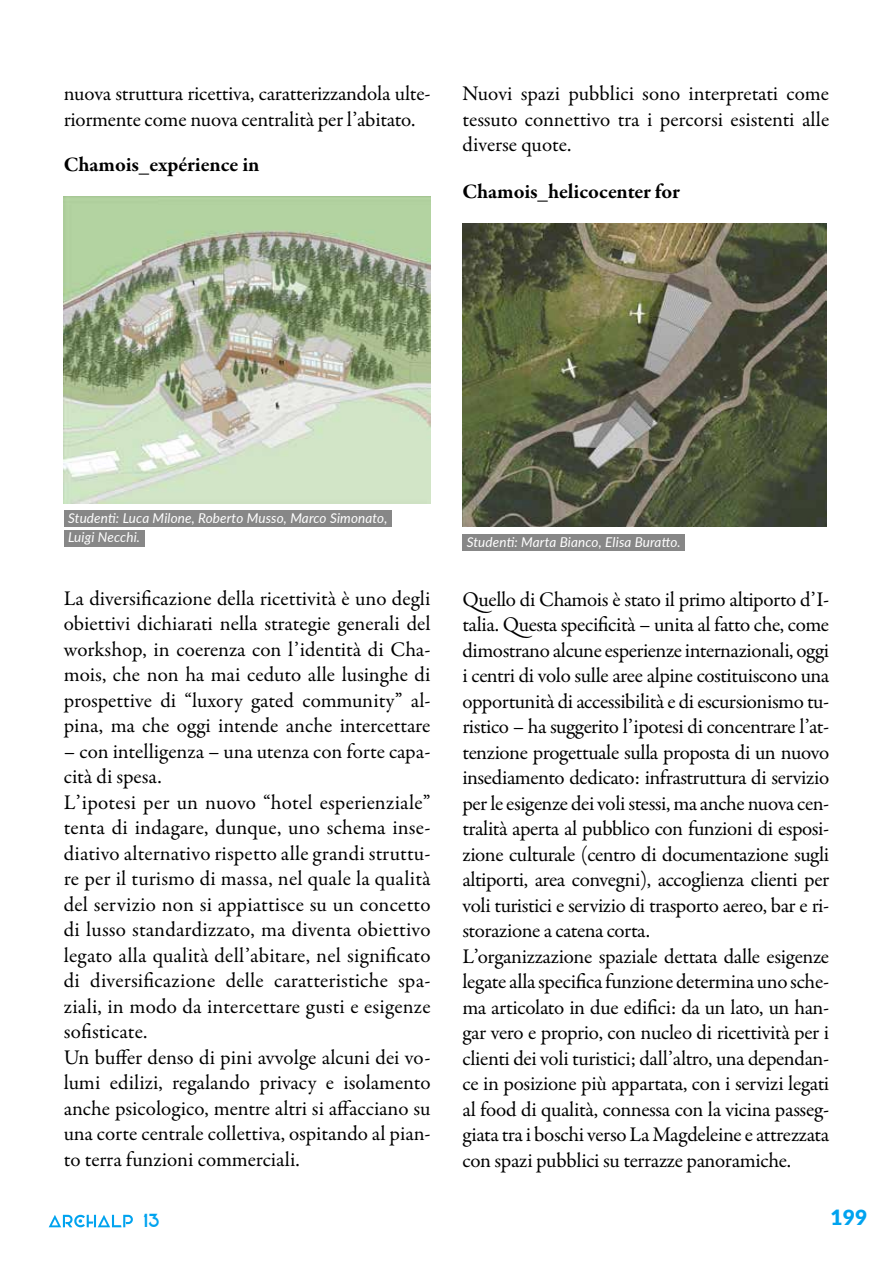
<style>
.page{position:relative;width:893px;height:1263px;background:#fff}
.page>*{position:absolute;margin:0;border:0;box-sizing:border-box;transform-origin:0 0}
.t1{font:21px/25.5px "Garamond Premr Pro";letter-spacing:-.01em;color:#000}
.t2{font:700 21px "Garamond Premr Pro";letter-spacing:-.005em;color:#000}
.t3{font:900 21px "Lato";color:#00a3ef}
.t4{font:18px "Elianto";color:#00a3ef}
.t5{font:italic 13.5px/19.5px "Lato";letter-spacing:.01em;color:#fff}
</style>
<div class="page">
<svg style="left:49px;top:1215px;width:84px;height:12px"></svg>
<img style="left:64px;top:197px;width:367px;height:306px">
<img style="left:462px;top:223px;width:365px;height:304px">
<div style="left:64px;top:511px;width:328px;height:16px;background:#878787"></div>
<div style="left:64px;top:530px;width:80px;height:16px;background:#878787"></div>
<div style="left:462px;top:534px;width:223px;height:16px;background:#878787"></div>
<p class="t1" style="left:64px;top:81px;width:368px">nuova struttura ricettiva, caratterizzandola ulte&shy;riormente come nuova centralità per l’abitato.</p>
<p class="t2" style="left:64px;top:152px;width:197px">Chamois_expérience in</p>
<p class="t1" style="left:462px;top:81px;width:368px;text-align:justify">Nuovi spazi pubblici sono interpretati come tessuto connettivo tra i percorsi esistenti alle diverse quote.</p>
<p class="t2" style="left:462px;top:178px;width:219px">Chamois_helicocenter for</p>
<p class="t5" style="left:68px;top:508px;width:321px">Studenti: Luca Milone, Roberto Musso, Marco Simonato,<br>Luigi Necchi.</p>
<p class="t1" style="left:64px;top:586px;width:368px;text-align:justify">La diversificazione della ricettività è uno degli obiettivi dichiarati nella strategie generali del workshop, in coerenza con l’identità di Cha&shy;mois, che non ha mai ceduto alle lusinghe di prospettive di “luxory gated community” al&shy;pina, ma che oggi intende anche intercettare</p>
<p class="t1" style="left:64px;top:739px;width:368px">– con intelligenza – una utenza con forte capa&shy;cità di spesa.<br>L’ipotesi per un nuovo “hotel esperienziale” tenta di indagare, dunque, uno schema inse&shy;diativo alternativo rispetto alle grandi struttu&shy;re per il turismo di massa, nel quale la qualità del servizio non si appiattisce su un concetto di lusso standardizzato, ma diventa obiettivo legato alla qualità dell’abitare, nel significato di diversificazione delle caratteristiche spa&shy;ziali, in modo da intercettare gusti e esigenze sofisticate.<br>Un buffer denso di pini avvolge alcuni dei vo&shy;lumi edilizi, regalando privacy e isolamento anche psicologico, mentre altri si affacciano su una corte centrale collettiva, ospitando al pian&shy;to terra funzioni commerciali.</p>
<p class="t5" style="left:467px;top:531px;width:216px">Studenti: Marta Bianco, Elisa Buratto.</p>
<p class="t1" style="left:462px;top:587px;width:368px">Quello di Chamois è stato il primo altiporto d’I&shy;talia. Questa specificità – unita al fatto che, come dimostrano alcune esperienze internazionali, oggi i centri di volo sulle aree alpine costituiscono una opportunità di accessibilità e di escursionismo tu&shy;ristico – ha suggerito l’ipotesi di concentrare l’at&shy;tenzione progettuale sulla proposta di un nuovo insediamento dedicato: infrastruttura di servizio per le esigenze dei voli stessi, ma anche nuova cen&shy;tralità aperta al pubblico con funzioni di esposi&shy;zione culturale (centro di documentazione sugli altiporti, area convegni), accoglienza clienti per voli turistici e servizio di trasporto aereo, bar e ri&shy;storazione a catena corta.<br>L’organizzazione spaziale dettata dalle esigenze legate alla specifica funzione determina uno sche&shy;ma articolato in due edifici: da un lato, un han&shy;gar vero e proprio, con nucleo di ricettività per i clienti dei voli turistici; dall’altro, una dependan&shy;ce in posizione più appartata, con i servizi legati al food di qualità, connessa con la vicina passeg&shy;giata tra i boschi verso La Magdeleine e attrezzata con spazi pubblici su terrazze panoramiche.</p>
<p class="t4" style="left:143px;top:1210px;width:18px">13</p>
<p class="t3" style="left:830px;top:1201px;width:38px">199</p>
</div>
